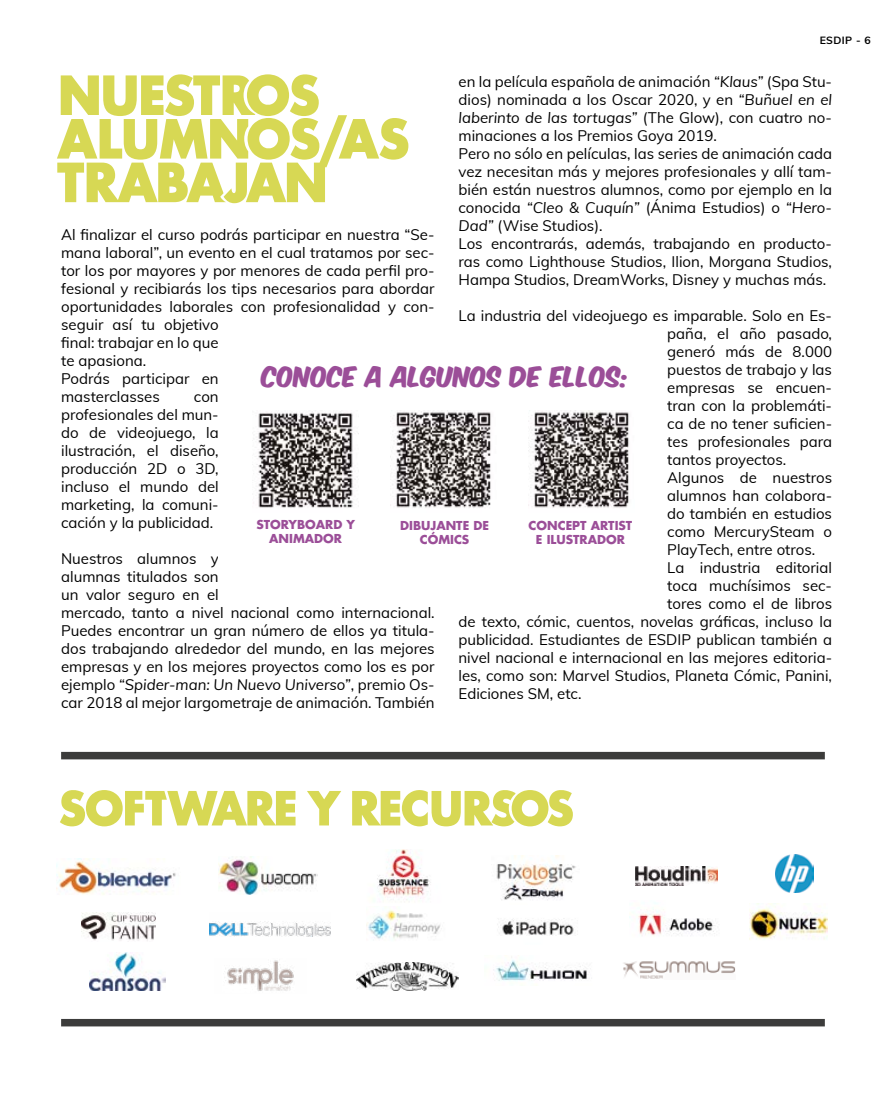
<style>
.page{position:relative;width:893px;height:1106px;background:#fff}
.page>*{position:absolute;margin:0;border:0;box-sizing:border-box;transform-origin:0 0}
.t1{font:24px "Komika Axis";color:#9b4e98}
.t2{font:15px/18px "Muli";color:#000}
.t3{font:700 12px/14.4px "Futura";color:#9b4e98;text-align:center}
.t4{font:700 10.5px "Muli";letter-spacing:.04em;color:#000}
.s1{font-style:italic}
</style>
<div class="page">
<img style="left:57px;top:858px;width:119px;height:37px">
<img style="left:496px;top:855px;width:80px;height:46px">
<img style="left:209px;top:921px;width:122px;height:15px">
<img style="left:366px;top:910px;width:75px;height:29px">
<img style="left:636px;top:866px;width:81px;height:19px">
<img style="left:497px;top:918px;width:77px;height:18px">
<img style="left:629px;top:903px;width:86px;height:33px">
<img style="left:493px;top:960px;width:94px;height:21px">
<img style="left:225px;top:960px;width:69px;height:31px">
<img style="left:377px;top:849px;width:54px;height:51px">
<img style="left:623px;top:961px;width:112px;height:18px">
<img style="left:749px;top:903px;width:79px;height:37px">
<img style="left:219px;top:856px;width:99px;height:38px">
<img style="left:356px;top:962px;width:103px;height:28px">
<img style="left:89px;top:952px;width:76px;height:38px">
<img style="left:775px;top:854px;width:38px;height:38px">
<img style="left:81px;top:912px;width:74px;height:29px">
<div style="left:61px;top:752px;width:764px;height:7px;background:#3c3c3b"></div>
<div style="left:61px;top:1018px;width:764px;height:8px;background:#3c3c3b"></div>
<img style="left:253px;top:410px;width:106px;height:98px">
<img style="left:392px;top:410px;width:99px;height:98px">
<img style="left:529px;top:410px;width:100px;height:98px">
<svg style="left:57px;top:74px;width:351px;height:129px"></svg>
<svg style="left:307px;top:791px;width:34px;height:34px"></svg>
<svg style="left:60px;top:790px;width:236px;height:36px"></svg>
<svg style="left:352px;top:790px;width:221px;height:36px"></svg>
<p class="t4" style="left:820px;top:32px;width:52px">ESDIP - 6</p>
<p class="t2" style="left:458px;top:72px;width:375px">en la película española de animación <span class="s1">“Klaus”</span> (Spa Stu&shy;dios) nominada a los Oscar 2020, y en <span class="s1">“Buñuel en el laberinto de las tortugas”</span> (The Glow), con cuatro no&shy;minaciones a los Premios Goya 2019.<br>Pero no sólo en películas, las series de animación cada vez necesitan más y mejores profesionales y allí tam&shy;bién están nuestros alumnos, como por ejemplo en la conocida <span class="s1">“Cleo &amp; Cuquín”</span> (Ánima Estudios) o <span class="s1">“Hero-Dad”</span> (Wise Studios).<br>Los encontrarás, además, trabajando en producto&shy;ras como Lighthouse Studios, Ilion, Morgana Studios, Hampa Studios, DreamWorks, Disney y muchas más.</p>
<p class="t2" style="left:458px;top:306px;width:375px">La industria del videojuego es imparable. Solo en Es-</p>
<p class="t2" style="left:667px;top:324px;width:166px">paña, el año pasado,</p>
<p class="t2" style="left:667px;top:342px;width:166px">generó más de 8.000</p>
<p class="t2" style="left:667px;top:360px;width:166px">puestos de trabajo y las</p>
<p class="t2" style="left:667px;top:378px;width:166px">empresas se encuen-</p>
<p class="t2" style="left:667px;top:396px;width:166px">tran con la problemáti-</p>
<p class="t2" style="left:667px;top:414px;width:166px">ca de no tener suficien-</p>
<p class="t2" style="left:667px;top:432px;width:166px">tes profesionales para</p>
<p class="t2" style="left:667px;top:450px;width:121px">tantos proyectos.</p>
<p class="t2" style="left:667px;top:468px;width:166px">Algunos de nuestros</p>
<p class="t2" style="left:667px;top:486px;width:166px">alumnos han colabora-</p>
<p class="t2" style="left:667px;top:504px;width:166px">do también en estudios</p>
<p class="t2" style="left:667px;top:522px;width:166px">como MercurySteam o</p>
<p class="t2" style="left:667px;top:540px;width:149px">PlayTech, entre otros.</p>
<p class="t2" style="left:667px;top:558px;width:166px">La industria editorial</p>
<p class="t2" style="left:667px;top:576px;width:166px">toca muchísimos sec-</p>
<p class="t2" style="left:667px;top:594px;width:166px">tores como el de libros</p>
<p class="t2" style="left:458px;top:612px;width:375px">de texto, cómic, cuentos, novelas gráficas, incluso la</p>
<p class="t2" style="left:458px;top:630px;width:375px">publicidad. Estudiantes de ESDIP publican también a</p>
<p class="t2" style="left:458px;top:648px;width:375px">nivel nacional e internacional en las mejores editoria-</p>
<p class="t2" style="left:458px;top:666px;width:375px">les, como son: Marvel Studios, Planeta Cómic, Panini,</p>
<p class="t2" style="left:458px;top:684px;width:125px">Ediciones SM, etc.</p>
<p class="t2" style="left:61px;top:225px;width:375px">Al finalizar el curso podrás participar en nuestra “Se&shy;mana laboral”, un evento en el cual tratamos por sec&shy;tor los por mayores y por menores de cada perfil pro&shy;fesional y recibiarás los tips necesarios para abordar oportunidades laborales con profesionalidad y con&shy;seguir así tu objetivo<br>final: trabajar en lo que<br>te apasiona.<br>Podrás participar en<br>masterclasses</p>
<h1 class="t1" style="left:262px;top:364px;width:369px">CONOCE A ALGUNOS DE ELLOS:</h1>
<p class="t2" style="left:61px;top:387px;width:159px;text-align:justify;text-indent:133px">con profesionales del mun&shy;do de videojuego, la ilustración, el diseño, producción 2D o 3D, incluso el mundo del marketing, la comuni&shy;cación y la publicidad.</p>
<p class="t2" style="left:61px;top:549px;width:375px">Nuestros alumnos y<br>alumnas titulados son<br>un valor seguro en el<br>mercado, tanto a nivel nacional como internacional.<br>Puedes encontrar un gran número de ellos ya titula&shy;dos trabajando alrededor del mundo, en las mejores empresas y en los mejores proyectos como los es por ejemplo <span class="s1">“Spider-man: Un Nuevo Universo”</span>, premio Os&shy;car 2018 al mejor largometraje de animación. También</p>
<p class="t3" style="left:256px;top:517px;width:100px">STORYBOARD Y<br>ANIMADOR</p>
<p class="t3" style="left:400px;top:518px;width:90px">DIBUJANTE DE<br>CÓMICS</p>
<p class="t3" style="left:529px;top:518px;width:105px">CONCEPT ARTIST<br>E ILUSTRADOR</p>
</div>
